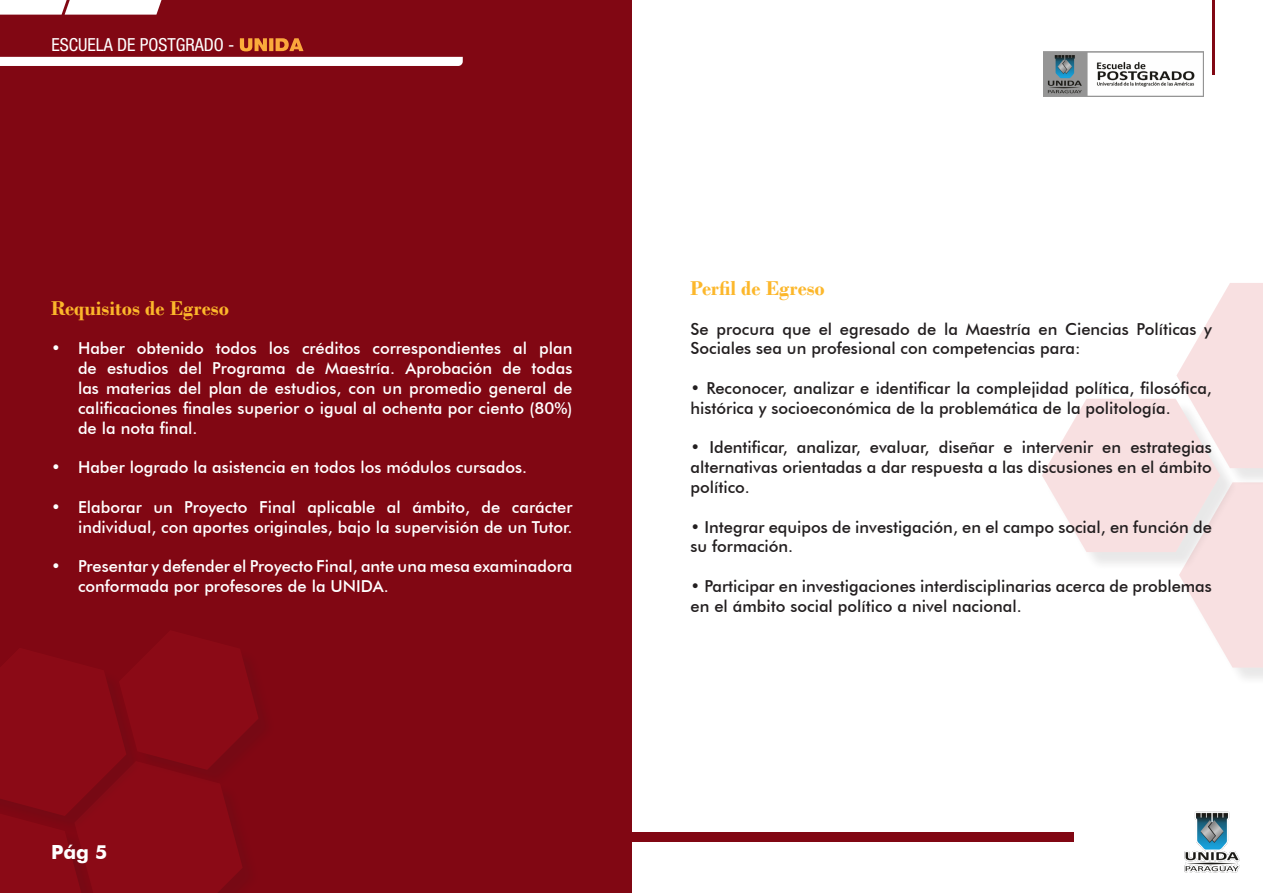
<style>
.page{position:relative;width:1263px;height:893px;background:#fff}
.page>*{position:absolute;margin:0;border:0;box-sizing:border-box;transform-origin:0 0}
.t1{font:700 21px "Bodoni";color:#fcb72b}
.t2{font:700 19.5px "Futura BT";color:#fff}
.t3{font:condensed 18px "Helvetica Neue LT Pro";color:#fff}
.t4{font:500 16.5px/19.8px "Futura BT";color:#231f20}
.t5{font:500 16.5px/19.8px "Futura BT";color:#fff;text-align:justify}
.s1{font-weight:900;font-stretch:normal}
</style>
<div class="page">
<div style="left:0;top:0;width:631px;height:893px;background:#810713"></div>
<svg style="left:0;top:0;width:161px;height:15px;background:#f7f0f1"></svg>
<div style="left:1182px;top:485px;width:81px;height:201px;background:#231f20;opacity:.75"></div>
<svg style="left:1042px;top:283px;width:221px;height:385px"></svg>
<div style="left:0;top:57px;width:463px;height:9px;background:#fff"></div>
<div style="left:551px;top:833px;width:523px;height:9px;background:#810713"></div>
<hr style="left:1212px;top:0;width:3px;height:75px;background:#810713">
<img style="left:1184px;top:811px;width:56px;height:62px">
<img style="left:1043px;top:51px;width:161px;height:46px">
<p class="t3" style="left:51px;top:34px;width:253px">ESCUELA DE POSTGRADO - <span class="s1">UNIDA</span></p>
<p class="t1" style="left:51px;top:296px;width:179px">Requisitos de Egreso</p>
<p class="t5" style="left:78px;top:339px;width:496px;text-indent:-27px">• Haber obtenido todos los créditos correspondientes al plan de estudios del Programa de Maestría. Aprobación de todas las materias del plan de estudios, con un promedio general de calificaciones finales superior o igual al ochenta por ciento (80%) de la nota final.</p>
<p class="t5" style="left:51px;top:457px;width:478px">• Haber logrado la asistencia en todos los módulos cursados.</p>
<p class="t5" style="left:51px;top:497px;width:523px;text-align:right">• Elaborar un Proyecto Final aplicable al ámbito, de carácter individual, con aportes originales, bajo la supervisión de un Tutor.</p>
<p class="t5" style="left:78px;top:556px;width:496px;text-indent:-27px">• Presentar y defender el Proyecto Final, ante una mesa examinadora conformada por profesores de la UNIDA.</p>
<p class="t2" style="left:51px;top:840px;width:58px">Pág 8</p>
<p class="t2" style="left:95px;top:840px;width:14px">5</p>
<p class="t1" style="left:690px;top:276px;width:136px">Perfil de Egreso</p>
<p class="t4" style="left:690px;top:319px;width:523px">Se procura que el egresado de la Maestría en Ciencias Políticas y<br>Sociales sea un profesional con competencias para:</p>
<p class="t4" style="left:690px;top:378px;width:523px">• Reconocer, analizar e identificar la complejidad política, filosófica, histórica y socioeconómica de la problemática de la politología.</p>
<p class="t4" style="left:690px;top:438px;width:523px;text-align:justify">• Identificar, analizar, evaluar, diseñar e intervenir en estrategias alternativas orientadas a dar respuesta a las discusiones en el ámbito político.</p>
<p class="t4" style="left:690px;top:517px;width:523px">• Integrar equipos de investigación, en el campo social, en función de su formación.</p>
<p class="t4" style="left:690px;top:576px;width:523px">• Participar en investigaciones interdisciplinarias acerca de problemas en el ámbito social político a nivel nacional.</p>
</div>
